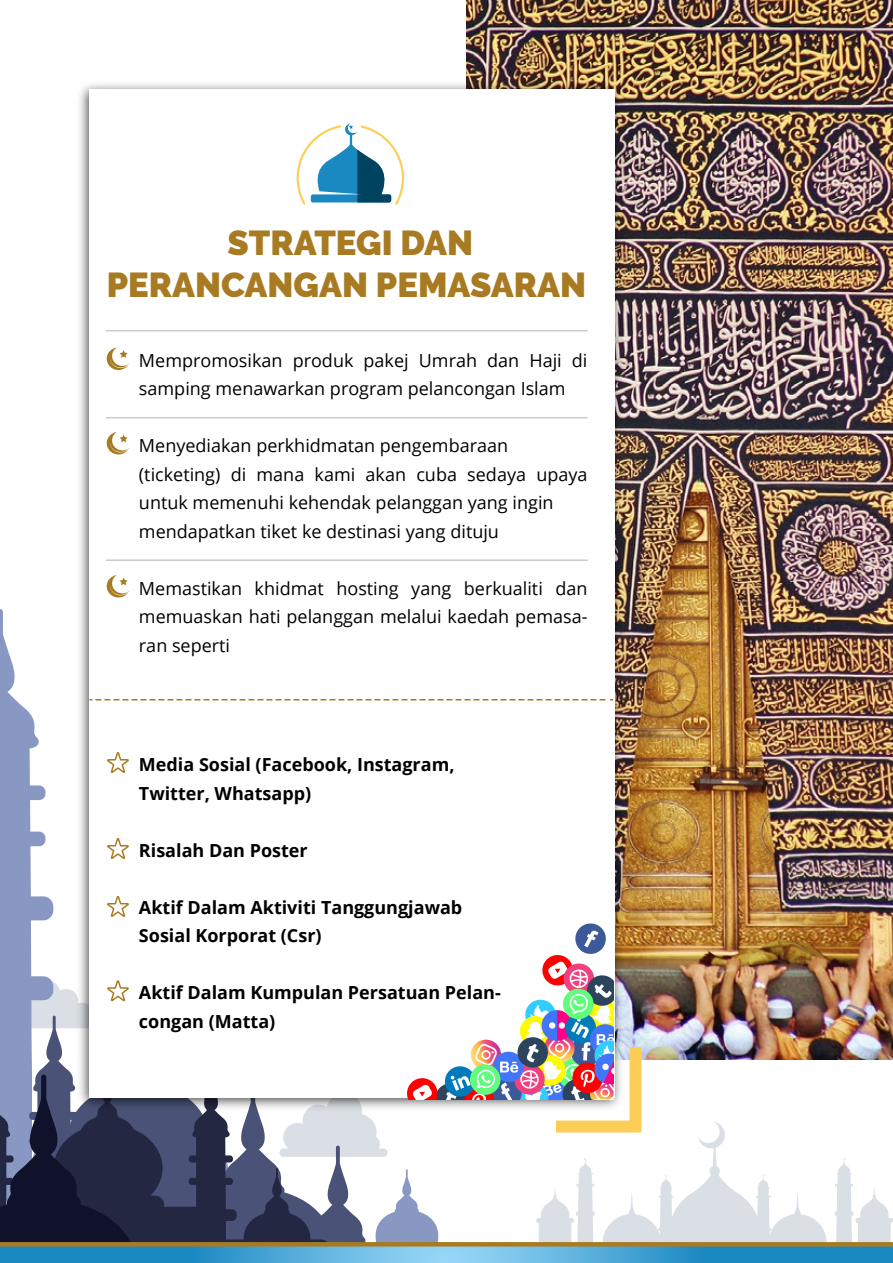
<style>
.page{position:relative;width:893px;height:1263px;background:#fff}
.page>*{position:absolute;margin:0;border:0;box-sizing:border-box;transform-origin:0 0}
.t1{font:900 34.5px/41.4px "Raleway";color:#a87b22;text-align:center}
.t2{font:18px/28.5px "Open Sans";color:#000}
.t3{font:700 18px/28.5px "Open Sans";color:#000}
</style>
<div class="page">
<img style="left:466px;top:0;width:427px;height:609px">
<img style="left:79px;top:77px;width:549px;height:532px">
<div style="left:89px;top:90px;width:525px;height:1008px;background:#fff"></div>
<svg style="left:297px;top:123px;width:107px;height:82px"></svg>
<svg style="left:107px;top:347px;width:22px;height:23px"></svg>
<svg style="left:107px;top:432px;width:22px;height:22px"></svg>
<svg style="left:107px;top:575px;width:22px;height:22px"></svg>
<hr style="left:106px;top:417px;width:481px;height:1px;background:#cacaca">
<hr style="left:106px;top:559px;width:481px;height:2px;background:#cacaca">
<hr style="left:106px;top:330px;width:481px;height:1px;background:#cacaca">
<img style="left:0;top:609px;width:893px;height:654px">
<h1 class="t1" style="left:107px;top:223px;width:481px">STRATEGI DAN<br>PERANCANGAN PEMASARAN</h1>
<p class="t2" style="left:139px;top:346px;width:450px">Mempromosikan produk pakej Umrah dan Haji di samping menawarkan program pelancongan Islam</p>
<p class="t2" style="left:139px;top:431px;width:450px">Menyediakan perkhidmatan pengembaraan (ticketing) di mana kami akan cuba sedaya upaya untuk memenuhi kehendak pelanggan yang ingin mendapatkan tiket ke destinasi yang dituju</p>
<p class="t2" style="left:139px;top:574px;width:450px;text-align:justify">Memastikan khidmat hosting yang berkualiti dan memuaskan hati pelanggan melalui kaedah pemasa&shy;ran seperti</p>
<p class="t3" style="left:139px;top:750px;width:317px">Media Sosial (Facebook, Instagram,<br>Twitter, Whatsapp)</p>
<p class="t3" style="left:139px;top:835px;width:170px">Risalah Dan Poster</p>
<p class="t3" style="left:139px;top:892px;width:325px">Aktif Dalam Aktiviti Tanggungjawab<br>Sosial Korporat (Csr)</p>
<p class="t3" style="left:139px;top:978px;width:363px">Aktif Dalam Kumpulan Persatuan Pelan&shy;congan (Matta)</p>
</div>
